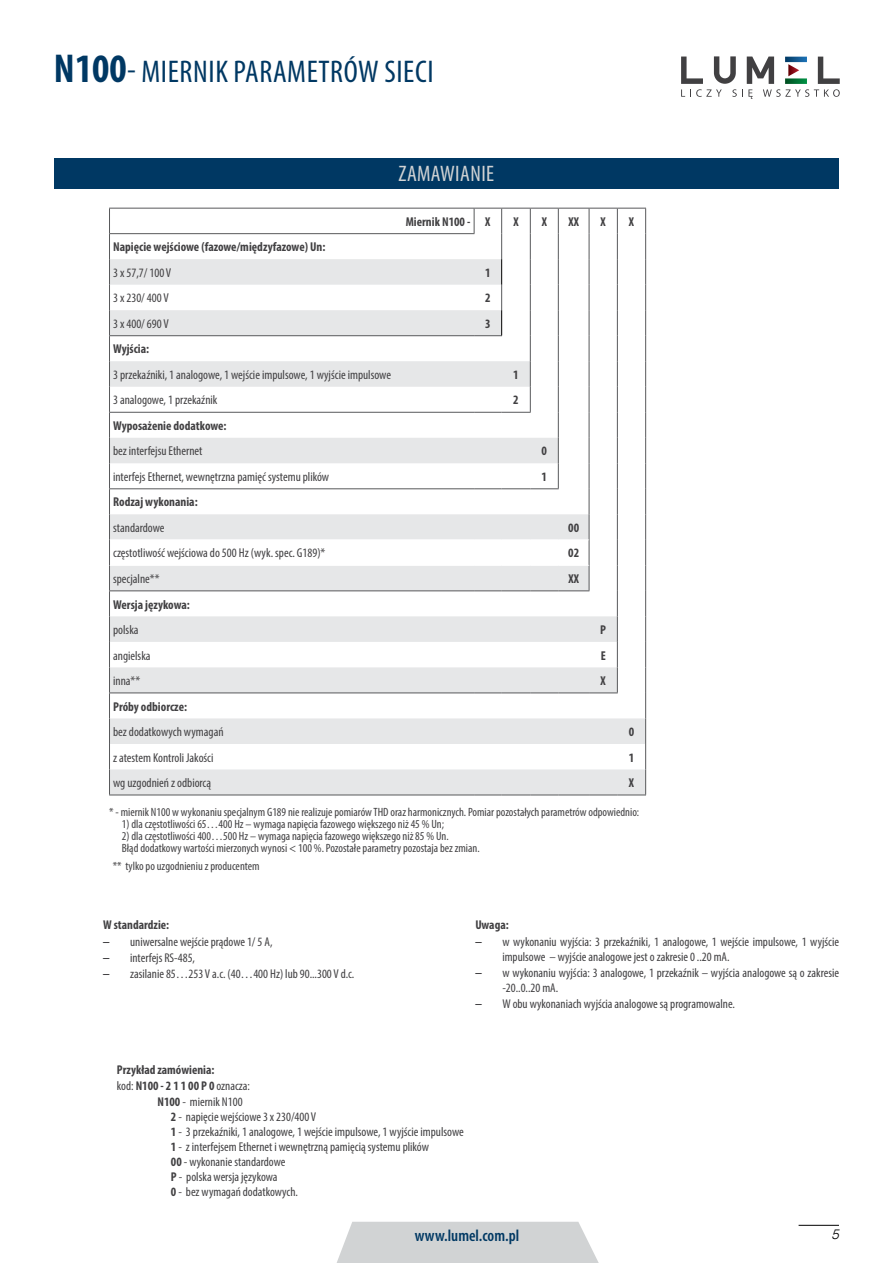
<style>
.page{position:relative;width:893px;height:1263px;background:#fff}
.page>*{position:absolute;margin:0;border:0;box-sizing:border-box;transform-origin:0 0}
.t1{font:condensed 31.5px "Myriad Pro";letter-spacing:.02em;color:#003863}
.t2{font:condensed 22.5px "Myriad Pro";letter-spacing:.02em;color:#d1d3d4}
.t3{font:600 condensed 16.5px "Myriad Pro";color:#003863}
.t4{font:italic 300 13.5px "PL Switzerland";color:#000}
.t5{font:condensed 12.9px/15px "Myriad Pro";color:#414042}
.t6{font:700 condensed 12.9px "Myriad Pro";color:#414042}
.t7{font:condensed 12.75px/15px "Myriad Pro";color:#414042}
.t8{font:700 condensed 12.75px "Myriad Pro";color:#414042}
.t9{font:condensed 12px/12px "Myriad Pro";color:#414042}
.s1{font-weight:700;font-size:40.5px}
.s2{font-family:"Calibri";font-stretch:normal}
.s3{font-weight:700}
.s4{font-weight:700;font-size:12.75px}
.s5{font-size:12.75px}
</style>
<div class="page">
<svg style="left:337px;top:1222px;width:262px;height:41px;background:#d4d5d6"></svg>
<hr style="left:799px;top:1225px;width:40px;height:1px;background:#000">
<svg style="left:681px;top:56px;width:159px;height:43px"></svg>
<svg style="left:109px;top:208px;width:537px;height:588px"></svg>
<div style="left:54px;top:158px;width:785px;height:31px;background:#003863"></div>
<h1 class="t1" style="left:54px;top:53px;width:207px"><span class="s1">N100</span>- miernik PARAMETR</h1>
<h1 class="t1" style="left:344px;top:53px;width:62px">ÓW SIECI</h1>
<h2 class="t2" style="left:398px;top:160px;width:97px">zamawianie</h2>
<p class="t6" style="left:406px;top:213px;width:86px">Miernik N100 - X</p>
<p class="t6" style="left:513px;top:213px;width:7px">X</p>
<p class="t6" style="left:542px;top:213px;width:7px">X</p>
<p class="t6" style="left:568px;top:213px;width:12px">XX</p>
<p class="t6" style="left:601px;top:213px;width:7px">X</p>
<p class="t6" style="left:629px;top:213px;width:7px">X</p>
<p class="t6" style="left:113px;top:239px;width:214px">Napięcie wejściowe (fazowe/międzyfazowe) Un:</p>
<p class="t5" style="left:113px;top:265px;width:60px">3 x 57,7/ 100 V</p>
<p class="t6" style="left:485px;top:264px;width:7px">1</p>
<p class="t5" style="left:113px;top:290px;width:57px">3 x 230/ 400 V</p>
<p class="t6" style="left:485px;top:290px;width:7px">2</p>
<p class="t5" style="left:113px;top:316px;width:57px">3 x 400/ 690 V</p>
<p class="t6" style="left:485px;top:315px;width:7px">3</p>
<p class="t6" style="left:113px;top:341px;width:38px">Wyjścia:</p>
<p class="t5" style="left:113px;top:367px;width:279px">3 przekaźniki, 1 analogowe, 1 wejście impulsowe, 1 wyjście impulsowe</p>
<p class="t6" style="left:513px;top:366px;width:7px">1</p>
<p class="t5" style="left:113px;top:392px;width:106px">3 analogowe, 1 przekaźnik</p>
<p class="t6" style="left:513px;top:392px;width:7px">2</p>
<p class="t6" style="left:113px;top:417px;width:115px">Wyposażenie dodatkowe:</p>
<p class="t5" style="left:113px;top:443px;width:91px">bez interfejsu Ethernet</p>
<p class="t6" style="left:542px;top:443px;width:7px">0</p>
<p class="t5" style="left:113px;top:469px;width:218px">interfejs Ethernet, wewnętrzna pamięć systemu plików</p>
<p class="t6" style="left:542px;top:468px;width:7px">1</p>
<p class="t6" style="left:113px;top:494px;width:86px">Rodzaj wykonania:</p>
<p class="t5" style="left:113px;top:520px;width:53px">standardowe</p>
<p class="t6" style="left:568px;top:520px;width:12px">00</p>
<p class="t5" style="left:113px;top:545px;width:214px">częstotliwość wejściowa do 500 Hz (wyk. spec. G189)*</p>
<p class="t6" style="left:568px;top:545px;width:12px">02</p>
<p class="t5" style="left:113px;top:571px;width:48px">specjalne**</p>
<p class="t6" style="left:568px;top:571px;width:12px">XX</p>
<p class="t6" style="left:113px;top:596px;width:78px">Wersja językowa:</p>
<p class="t5" style="left:113px;top:622px;width:27px">polska</p>
<p class="t6" style="left:600px;top:622px;width:6px">P</p>
<p class="t5" style="left:113px;top:648px;width:39px">angielska</p>
<p class="t6" style="left:601px;top:647px;width:5px">E</p>
<p class="t5" style="left:113px;top:673px;width:29px">inna**</p>
<p class="t6" style="left:601px;top:673px;width:7px">X</p>
<p class="t6" style="left:113px;top:698px;width:75px">Próby odbiorcze:</p>
<p class="t5" style="left:113px;top:724px;width:112px">bez dodatkowych wymagań</p>
<p class="t6" style="left:629px;top:724px;width:7px">0</p>
<p class="t5" style="left:113px;top:750px;width:102px">z atestem Kontroli Jakości</p>
<p class="t6" style="left:629px;top:749px;width:7px">1</p>
<p class="t5" style="left:113px;top:775px;width:100px">wg uzgodnień z odbiorcą</p>
<p class="t6" style="left:629px;top:775px;width:7px">X</p>
<p class="t9" style="left:109px;top:805px;width:532px">* - miernik N100 w wykonaniu specjalnym G189 nie realizuje pomiarów THD oraz harmonicznych. Pomiar pozostałych parametrów odpowiednio:</p>
<p class="t9" style="left:122px;top:817px;width:324px">1) dla częstotliwości 65…400 Hz – wymaga napięcia fazowego większego niż 45 % Un;</p>
<p class="t9" style="left:122px;top:829px;width:359px">2) dla częstotliwości 400…500 Hz – wymaga napięcia fazowego większego niż 85 % Un.<br>Błąd dodatkowy wartości mierzonych wynosi &lt; 100 %. Pozostałe parametry pozostaja bez zmian.</p>
<p class="t9" style="left:113px;top:860px;width:148px">** tylko po uzgodnieniu z producentem</p>
<p class="t8" style="left:103px;top:917px;width:68px">W standardzie:</p>
<p class="t7" style="left:103px;top:934px;width:171px"><span class="s2">–</span> uniwersalne wejście prądowe 1/ 5 A,</p>
<p class="t7" style="left:103px;top:950px;width:93px"><span class="s2">–</span> interfejs RS-485,</p>
<p class="t7" style="left:103px;top:966px;width:253px"><span class="s2">–</span> zasilanie 85…253 V a.c. (40…400 Hz) lub 90...300 V d.c.</p>
<p class="t8" style="left:475px;top:917px;width:35px">Uwaga:</p>
<p class="t7" style="left:502px;top:934px;width:338px;text-indent:-27px"><span class="s2">–</span> w wykonaniu wyjścia: 3 przekaźniki, 1 analogowe, 1 wejście impulsowe, 1 wyjście impulsowe – wyjście analogowe jest o zakresie 0 ..20 mA.</p>
<p class="t7" style="left:502px;top:965px;width:338px;text-indent:-27px"><span class="s2">–</span> w wykonaniu wyjścia: 3 analogowe, 1 przekaźnik – wyjścia analogowe są o zakresie -20..0..20 mA.</p>
<p class="t7" style="left:475px;top:996px;width:261px"><span class="s2">–</span> W obu wykonaniach wyjścia analogowe są programowalne.</p>
<p class="t8" style="left:117px;top:1061px;width:99px">Przykład zamówienia:</p>
<p class="t7" style="left:117px;top:1078px;width:135px">kod: <span class="s3">N100 - 2 1 1 00 P 0</span> oznacza:</p>
<p class="t7" style="left:157px;top:1094px;width:87px"><span class="s3">N100</span> - miernik N100</p>
<p class="t7" style="left:171px;top:1109px;width:147px"><span class="s3">2</span> - napięcie wejściowe 3 x 230/400 V</p>
<p class="t5" style="left:171px;top:1124px;width:294px"><span class="s4">1</span> <span class="s5">-</span> 3 przekaźniki, 1 analogowe, 1 wejście impulsowe, 1 wyjście impulsowe<br><span class="s4">1</span> <span class="s5">- z interfejsem Ethernet i</span> wewnętrzną pamięcią systemu plików</p>
<p class="t7" style="left:171px;top:1154px;width:129px"><span class="s3">00</span> - wykonanie standardowe<br><span class="s3">P</span> - polska wersja językowa<br><span class="s3">0</span> - bez wymagań dodatkowych.</p>
<p class="t3" style="left:415px;top:1225px;width:106px">www.lumel.com.pl</p>
<p class="t4" style="left:831px;top:1226px;width:9px">5</p>
</div>
